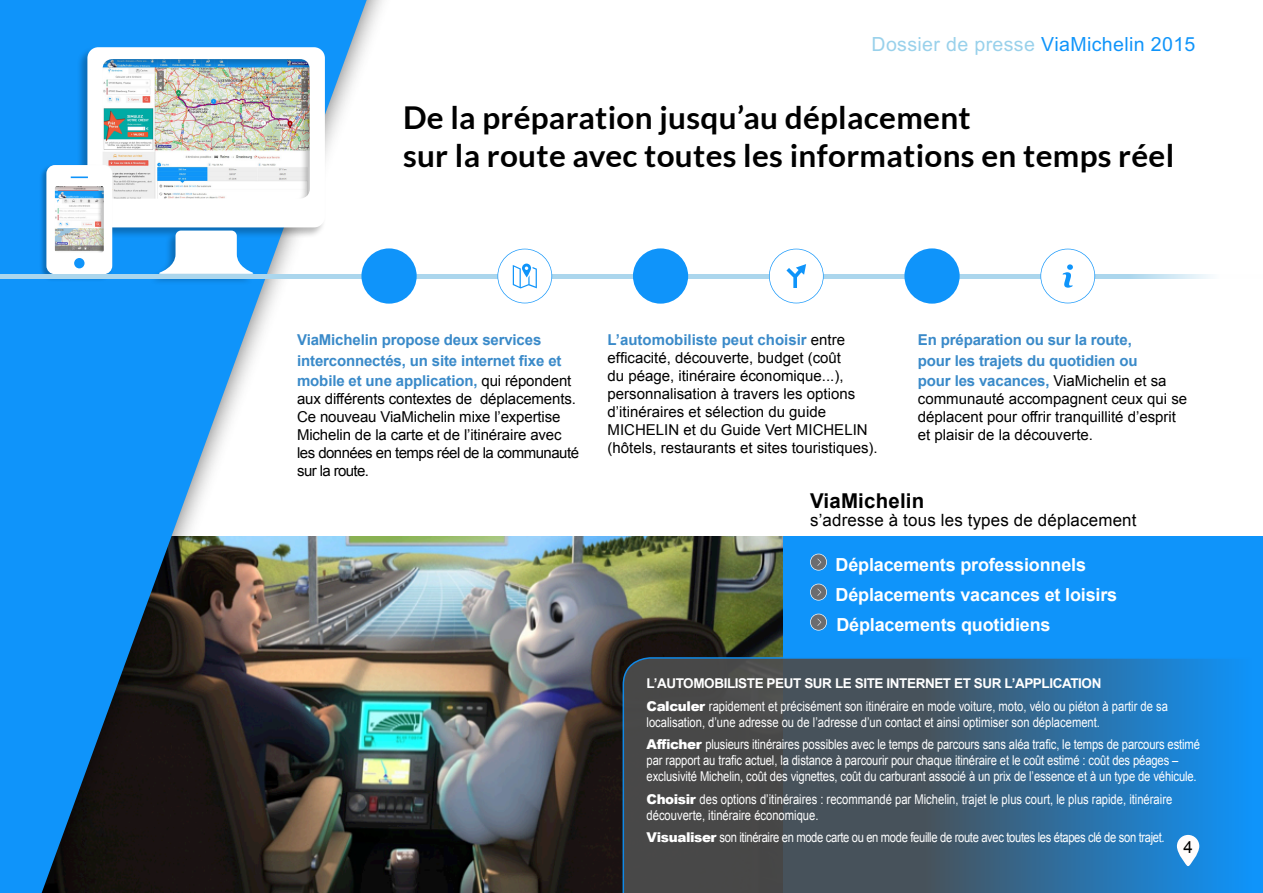
<style>
.page{position:relative;width:1263px;height:893px;background:#fff}
.page>*{position:absolute;margin:0;border:0;box-sizing:border-box;transform-origin:0 0}
.t1{font:700 31.5px/37.8px "Lato";letter-spacing:.01em;color:#000}
.t2{font:700 20.4px "Arial";letter-spacing:.01em;color:#000}
.t3{font:19.5px "M Arial";letter-spacing:.02em;color:#99d1eb}
.t4{font:700 18px/30px "Arial";letter-spacing:-.01em;color:#fff}
.t5{font:16.95px "Arial";letter-spacing:.01em;color:#000}
.t6{font:16.8px "Arial";color:#000}
.t7{font:15px/18px "Arial";color:#000}
.t8{font:700 15px/20.4px "Arial";letter-spacing:-.01em;color:#3a8ac9}
.t9{font:13.5px/22.2px "Arial";letter-spacing:-.01em;color:#fff;scale:.83 1}
.t10{font:13.5px "Arial";letter-spacing:-.03em;color:#fff;scale:.83 1}
.s1{color:#0f94fa}
.s2{font-weight:400;color:#000}
.s3{font-weight:700;color:#3a8ac9}
.s4{font-weight:700}
.s5{font-weight:900}
</style>
<div class="page">
<div style="left:772px;top:536px;width:491px;height:357px;background:#0f94fa"></div>
<img style="left:403px;top:536px;width:379px;height:357px">
<div style="left:0;top:0;width:403px;height:893px;background:#000;opacity:.77"></div>
<svg style="left:0;top:0;width:388px;height:893px"></svg>
<div style="left:0;top:117px;width:180px;height:339px;background:#0f94fa"></div>
<div style="left:0;top:375px;width:126px;height:207px;background:#0f94fa"></div>
<div style="left:77px;top:46px;width:249px;height:239px;background:#000;opacity:.27"></div>
<img style="left:87px;top:47px;width:238px;height:227px">
<div style="left:39px;top:164px;width:74px;height:118px;background:#000;opacity:.27"></div>
<img style="left:46px;top:165px;width:66px;height:109px">
<hr style="left:0;top:274px;width:1263px;height:4px;background:#abd6ed">
<div style="left:361px;top:248px;width:56px;height:56px;background:#0f94fa;border-radius:50%"></div>
<div style="left:633px;top:248px;width:55px;height:56px;background:#0f94fa;border-radius:50%"></div>
<div style="left:904px;top:248px;width:56px;height:56px;background:#0f94fa;border-radius:50%"></div>
<svg style="left:497px;top:249px;width:55px;height:54px"></svg>
<svg style="left:769px;top:249px;width:55px;height:54px"></svg>
<svg style="left:1040px;top:249px;width:55px;height:54px"></svg>
<svg style="left:622px;top:657px;width:610px;height:236px;background:#395e7b"></svg>
<svg style="left:810px;top:554px;width:17px;height:17px"></svg>
<svg style="left:810px;top:584px;width:17px;height:17px"></svg>
<svg style="left:810px;top:614px;width:17px;height:17px"></svg>
<svg style="left:1177px;top:835px;width:22px;height:31px"></svg>
<h3 class="t3" style="left:871px;top:33px;width:325px">Dossier de presse <span class="s1">ViaMichelin 2015</span></h3>
<h1 class="t1" style="left:403px;top:98px;width:773px">De la préparation jusqu’au déplacement<br>sur la route avec toutes les informations en temps réel</h1>
<p class="t8" style="left:297px;top:330px;width:276px">ViaMichelin propose deux services interconnectés, un site internet fixe et mobile et une application, <span class="s2">qui répondent</span></p>
<p class="t7" style="left:297px;top:390px;width:283px">aux différents contextes de déplacements.<br>Ce nouveau ViaMichelin mixe l’expertise Michelin de la carte et de l’itinéraire avec les données en temps réel de la communauté sur la route.</p>
<p class="t7" style="left:607px;top:331px;width:272px"><span class="s3">L’automobiliste peut choisir</span> entre efficacité, découverte, budget (coût<br>du péage, itinéraire économique...), personnalisation à travers les options d’itinéraires et sélection du guide MICHELIN et du Guide Vert MICHELIN (hôtels, restaurants et sites touristiques).</p>
<p class="t8" style="left:918px;top:330px;width:250px">En préparation ou sur la route, pour les trajets du quotidien ou pour les vacances, <span class="s2">ViaMichelin et sa</span></p>
<p class="t7" style="left:918px;top:390px;width:271px">communauté accompagnent ceux qui se déplacent pour offrir tranquillité d’esprit et plaisir de la découverte.</p>
<h2 class="t2" style="left:810px;top:487px;width:116px">ViaMichelin</h2>
<p class="t5" style="left:810px;top:509px;width:328px">s’adresse à tous les types de déplacement</p>
<h3 class="t4" style="left:836px;top:550px;width:283px">Déplacements professionnels<br>Déplacements vacances et loisirs<br>Déplacements quotidiens</h3>
<p class="t9" style="left:646px;top:673px;width:630px"><span class="s4">L’AUTOMOBILISTE PEUT SUR LE SITE INTERNET ET SUR L’APPLICATION<br></span><span class="s5">Calculer</span> rapidement et précisément son itinéraire en mode voiture, moto, vélo ou piéton à partir de sa</p>
<p class="t9" style="left:646px;top:711px;width:668px">localisation, d’une adresse ou de l’adresse d’un contact et ainsi optimiser son déplacement.<br><span class="s5">Afficher</span> plusieurs itinéraires possibles avec le temps de parcours sans aléa trafic, le temps de parcours estimé</p>
<p class="t9" style="left:646px;top:752px;width:664px;line-height:16.2px">par rapport au trafic actuel, la distance à parcourir pour chaque itinéraire et le coût estimé : coût des péages – exclusivité Michelin, coût des vignettes, coût du carburant associé à un prix de l’essence et à un type de véhicule.</p>
<p class="t9" style="left:646px;top:791px;width:635px;line-height:16.2px"><span class="s5">Choisir</span> des options d’itinéraires : recommandé par Michelin, trajet le plus court, le plus rapide, itinéraire découverte, itinéraire économique.</p>
<p class="t10" style="left:646px;top:828px;width:626px"><span class="s5">Visualiser</span> son itinéraire en mode carte ou en mode feuille de route avec toutes les étapes clé de son trajet.</p>
<p class="t6" style="left:1183px;top:836px;width:11px">4</p>
</div>
